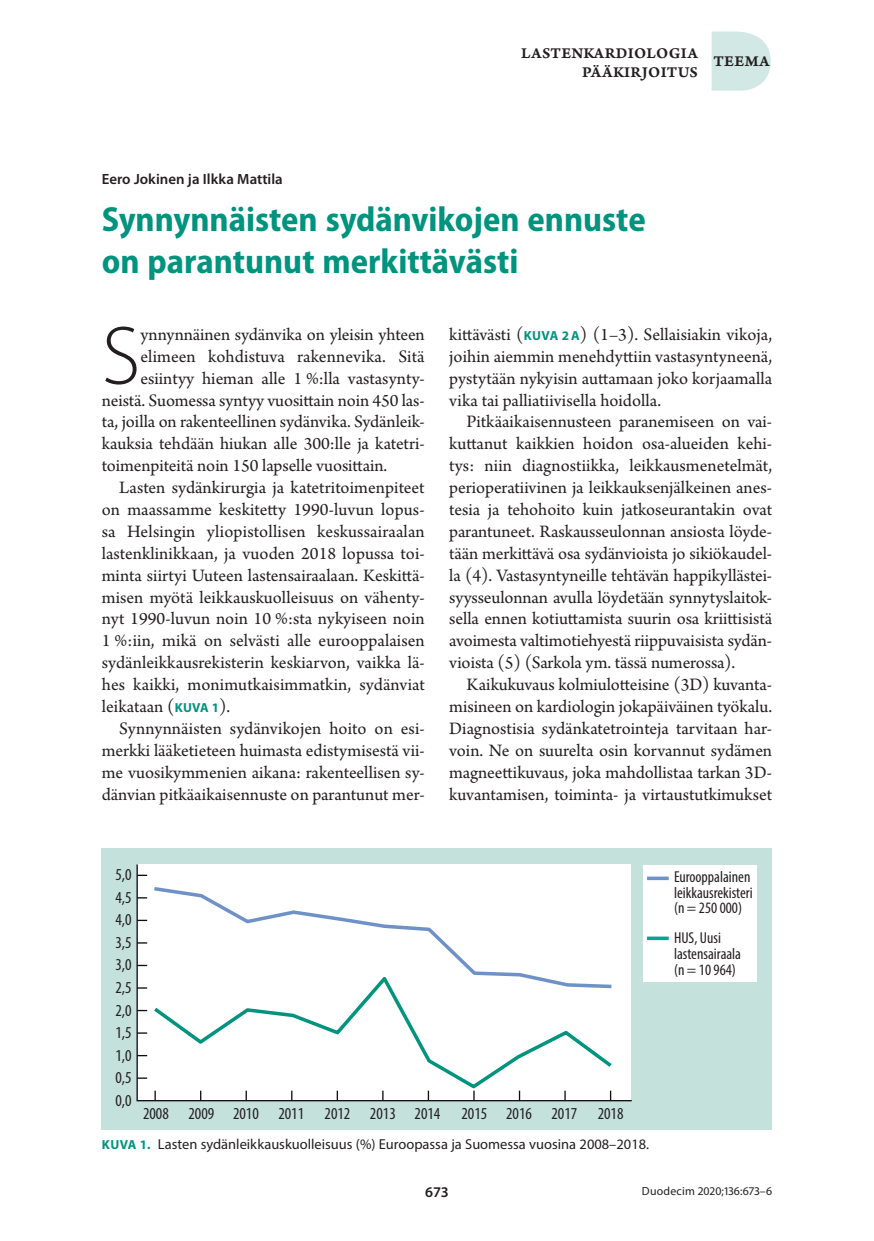
<style>
.page{position:relative;width:874px;height:1241px;background:#fff}
.page>*{position:absolute;margin:0;border:0;box-sizing:border-box;transform-origin:0 0}
.l_alkukirjain{font:300 83.3px "Myriad Pro";color:#231f20}
.o1_Teema{font:700 semi-condensed 35px/42px "Myriad Pro";color:#00937d}
.l_alkukirjain-2{font:18.38px/21.9px "Arno Pro";letter-spacing:-.005em;color:#231f20;text-align:justify}
.t1{font:condensed 16.8px/22.6px "Myriad Pro";color:#231f20;text-align:justify}
.t2{font:condensed 15.92px/15.9px "Myriad Pro";color:#231f20}
.vinj{font:15.75px "Arno Pro Smbd Caption";letter-spacing:.02em;color:#231f20}
.k1{font:600 14.88px "Myriad Pro";color:#231f20}
.kt{font:14.35px "Myriad Pro";color:#231f20}
.Ala{font:11.9px "Myriad Pro";letter-spacing:.02em;color:#231f20}
.s1{font-family:"Myriad Pro";font-weight:700;font-size:13.12px;color:#00937d}
.s2{font-weight:700;font-size:13.12px;color:#00937d}
</style>
<div class="page">
<svg style="left:711px;top:31px;width:59px;height:60px;background:#d7eae7"></svg>
<div style="left:102px;top:847px;width:669px;height:282px;background:#c5e1dc"></div>
<div style="left:642px;top:865px;width:113px;height:116px;background:#fff"></div>
<svg style="left:136px;top:864px;width:496px;height:237px;background:#f3f3f3"></svg>
<svg style="left:154px;top:1090px;width:2px;height:10px"></svg>
<svg style="left:245px;top:1090px;width:2px;height:10px"></svg>
<svg style="left:336px;top:1090px;width:2px;height:10px"></svg>
<svg style="left:427px;top:1090px;width:2px;height:10px"></svg>
<svg style="left:518px;top:1090px;width:2px;height:10px"></svg>
<svg style="left:609px;top:1090px;width:2px;height:10px"></svg>
<svg style="left:137px;top:1054px;width:10px;height:2px"></svg>
<svg style="left:137px;top:1009px;width:10px;height:2px"></svg>
<div style="left:150px;top:972px;width:465px;height:118px;background:#fff"></div>
<div style="left:150px;top:884px;width:464px;height:105px;background:#fff"></div>
<svg style="left:647px;top:876px;width:21px;height:4px"></svg>
<hr style="left:646px;top:936px;width:22px;height:3px;background:#00a290">
<p class="vinj" style="left:521px;top:44px;width:178px">LASTENKARDIOLOGIA</p>
<p class="vinj" style="left:581px;top:63px;width:117px">PÄÄKIRJOITUS</p>
<p class="vinj" style="left:713px;top:51px;width:58px">TEEMA</p>
<p class="k1" style="left:102px;top:169px;width:182px">Eero Jokinen ja Ilkka Mattila</p>
<p class="o1_Teema" style="left:102px;top:197px;width:545px">Synnynnäisten sydänvikojen ennuste on parantunut merkittävästi</p>
<p class="l_alkukirjain" style="left:102px;top:306px;width:40px">S</p>
<p class="l_alkukirjain-2" style="left:140px;top:324px;width:285px">ynnynnäinen sydänvika on yleisin yhteen</p>
<p class="l_alkukirjain-2" style="left:140px;top:346px;width:285px">elimeen kohdistuva rakennevika. Sitä</p>
<p class="l_alkukirjain-2" style="left:140px;top:368px;width:285px">esiintyy hieman alle 1 %:lla vastasynty-</p>
<p class="l_alkukirjain-2" style="left:102px;top:390px;width:324px">neistä. Suomessa syntyy vuosittain noin 450 las-</p>
<p class="l_alkukirjain-2" style="left:102px;top:412px;width:324px">ta, joilla on rakenteellinen sydänvika. Sydänleik-</p>
<p class="l_alkukirjain-2" style="left:102px;top:434px;width:324px">kauksia tehdään hiukan alle 300:lle ja katetri-</p>
<p class="l_alkukirjain-2" style="left:102px;top:455px;width:287px">toimenpiteitä noin 150 lapselle vuosittain.</p>
<p class="l_alkukirjain-2" style="left:102px;top:477px;width:324px;text-indent:17px">Lasten sydänkirurgia ja katetritoimenpiteet on maassamme keskitetty 1990-luvun lopus&shy;sa Helsingin yliopistollisen keskussairaalan lastenklinikkaan, ja vuoden 2018 lopussa toi&shy;minta siirtyi Uuteen lastensairaalaan. Keskittä&shy;misen myötä leikkauskuolleisuus on vähenty&shy;nyt 1990-luvun noin 10 %:sta nykyiseen noin 1 %:iin, mikä on selvästi alle eurooppalaisen sydänleikkausrekisterin keskiarvon, vaikka lä&shy;hes kaikki, monimutkaisimmatkin, sydänviat leikataan (<span class="s1">KUVA 1</span>).</p>
<p class="l_alkukirjain-2" style="left:102px;top:718px;width:324px;text-indent:17px">Synnynnäisten sydänvikojen hoito on esi&shy;merkki lääketieteen huimasta edistymisestä vii&shy;me vuosikymmenien aikana: rakenteellisen sy&shy;dänvian pitkäaikaisennuste on parantunut mer-</p>
<p class="l_alkukirjain-2" style="left:449px;top:324px;width:324px">kittävästi (<span class="s1">KUVA 2 A</span>) (1–3). Sellaisiakin vikoja, joihin aiemmin menehdyttiin vastasyntyneenä, pystytään nykyisin auttamaan joko korjaamalla vika tai palliatiivisella hoidolla.</p>
<p class="l_alkukirjain-2" style="left:449px;top:412px;width:324px;text-indent:17px">Pitkäaikaisennusteen paranemiseen on vai&shy;kuttanut kaikkien hoidon osa-alueiden kehi&shy;tys: niin diagnostiikka, leikkausmenetelmät, perioperatiivinen ja leikkauksenjälkeinen anes&shy;tesia ja tehohoito kuin jatkoseurantakin ovat parantuneet. Raskausseulonnan ansiosta löyde&shy;tään merkittävä osa sydänvioista jo sikiökaudel&shy;la (4). Vastasyntyneille tehtävän happikyllästei&shy;syysseulonnan avulla löydetään synnytyslaitok&shy;sella ennen kotiuttamista suurin osa kriittisistä avoimesta valtimotiehyestä riippuvaisista sydän&shy;vioista (5) (Sarkola ym. tässä numerossa).</p>
<p class="l_alkukirjain-2" style="left:449px;top:674px;width:324px;text-indent:17px">Kaikukuvaus kolmiulotteisine (3D) kuvanta&shy;misineen on kardiologin jokapäiväinen työkalu.<br>Diagnostisia sydänkatetrointeja tarvitaan har&shy;voin. Ne on suurelta osin korvannut sydämen magneettikuvaus, joka mahdollistaa tarkan 3D&shy;kuvantamisen, toiminta- ja virtaustutkimukset</p>
<p class="t1" style="left:115px;top:862px;width:18px">5,0<br>4,5<br>4,0<br>3,5<br>3,0<br>2,5<br>2,0<br>1,5<br>1,0<br>0,5<br>0,0</p>
<p class="t1" style="left:143px;top:1102px;width:299px">2008 2009 2010 2011 2012 2013 2014</p>
<p class="t1" style="left:461px;top:1102px;width:163px">2015 2016 2017 2018</p>
<p class="kt" style="left:102px;top:1134px;width:548px"><span class="s2">KUVA 1.</span> Lasten sydänleikkauskuolleisuus (%) Euroopassa ja Suomessa vuosina 2008–2018.</p>
<p class="t2" style="left:673px;top:868px;width:80px">Eurooppalainen leikkausrekisteri (n = 250 000)</p>
<p class="t2" style="left:673px;top:929px;width:68px">HUS, Uusi lastensairaala (n = 10 964)</p>
<p class="k1" style="left:425px;top:1182px;width:25px">673</p>
<p class="Ala" style="left:641px;top:1183px;width:132px">Duodecim 2020;136:673–6</p>
</div>
